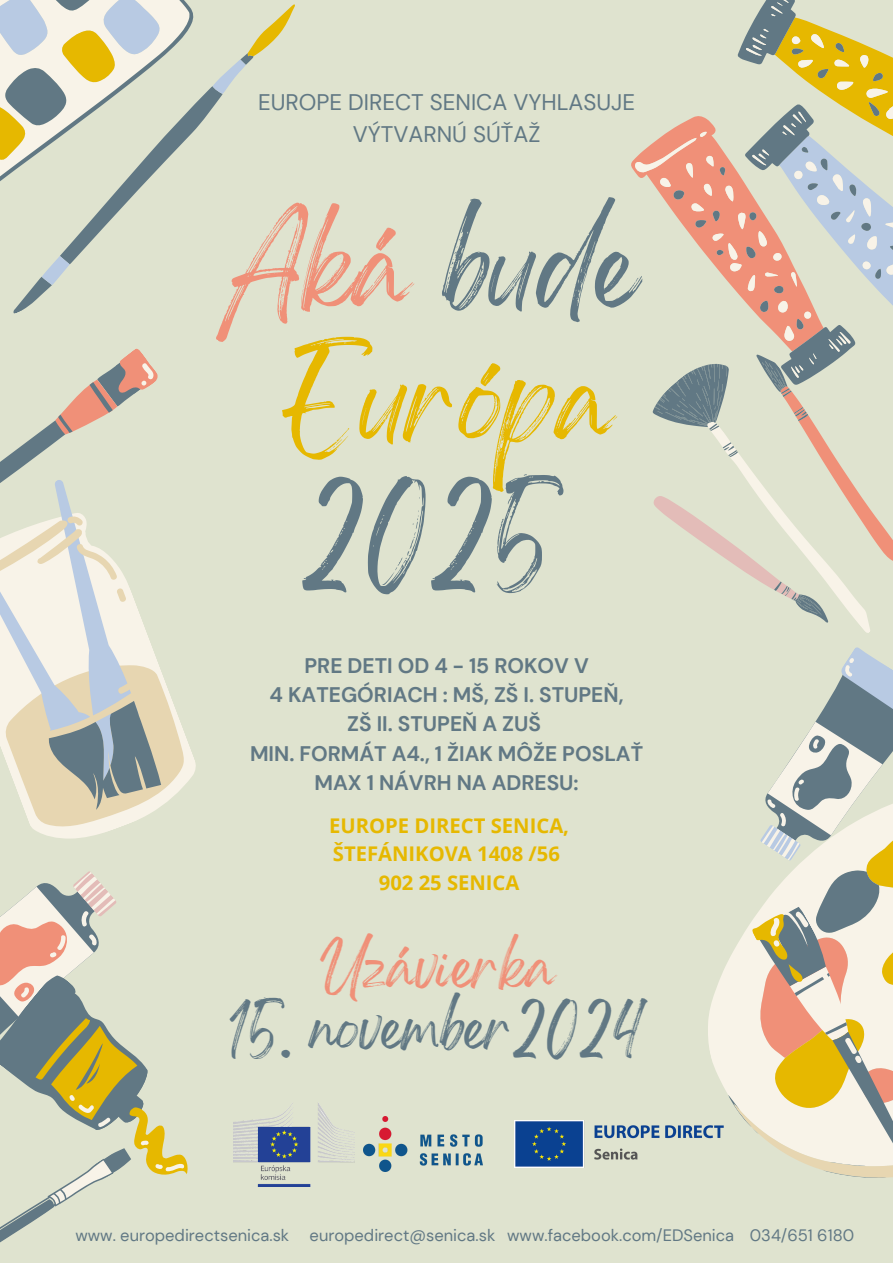
<style>
.page{position:relative;width:893px;height:1263px;background:#dfe3cf}
.page>*{position:absolute;margin:0;border:0;box-sizing:border-box;transform-origin:0 0}
.t1{font:84.45px/133px "Gellatio";letter-spacing:.01em;color:#617884;text-align:center}
.t2{font:43.72px "Gellatio";letter-spacing:.01em;color:#617884}
.t3{font:43.72px "Gellatio";letter-spacing:.01em;color:#f09078}
.t4{font:22.5px/31.5px "DM Sans";color:#617884;text-align:center}
.t5{font:700 21.08px/29.2px "DM Sans";color:#617884;text-align:center}
.t6{font:700 20.25px/28.1px "Open Sans";color:#e6b800;text-align:center}
.t7{font:16.5px "DM Sans";color:#617884}
.s1{color:#f09078}
.s2{color:#e6b800}
</style>
<div class="page">
<svg style="left:631px;top:0;width:262px;height:325px"></svg>
<svg style="left:0;top:0;width:295px;height:308px"></svg>
<svg style="left:0;top:539px;width:150px;height:103px;fill:#f8f3e8"></svg>
<svg style="left:708px;top:878px;width:185px;height:250px"></svg>
<svg style="left:745px;top:902px;width:148px;height:276px"></svg>
<svg style="left:652px;top:325px;width:241px;height:305px"></svg>
<svg style="left:0;top:348px;width:158px;height:191px"></svg>
<svg style="left:760px;top:647px;width:133px;height:231px"></svg>
<svg style="left:0;top:642px;width:196px;height:601px"></svg>
<img style="left:233px;top:1103px;width:122px;height:83px">
<img style="left:363px;top:1116px;width:120px;height:56px">
<img style="left:515px;top:1120px;width:208px;height:48px">
<p class="t4" style="left:258px;top:87px;width:379px">EUROPE DIRECT SENICA VYHLASUJE<br>VÝTVARNÚ SÚŤAŽ</p>
<p class="t1" style="left:222px;top:230px;width:416px"><span class="s1">Aká</span> bude<br><span class="s2">Európa<br></span>2025</p>
<p class="t5" style="left:250px;top:651px;width:394px">PRE DETI OD 4 - 15 ROKOV V<br>4 KATEGÓRIACH : MŠ, ZŠ I. STUPEŇ,<br>ZŠ II. STUPEŇ A ZUŠ<br>MIN. FORMÁT A4., 1 ŽIAK MÔŽE POSLAŤ<br>MAX 1 NÁVRH NA ADRESU:</p>
<h3 class="t6" style="left:329px;top:811px;width:241px">EUROPE DIRECT SENICA,<br>ŠTEFÁNIKOVA 1408 /56<br>902 25 SENICA</h3>
<p class="t3" style="left:321px;top:956px;width:235px">Uzávierka</p>
<p class="t2" style="left:230px;top:1017px;width:416px">15. november2024</p>
<p class="t7" style="left:75px;top:1224px;width:215px">www. europedirectsenica.sk</p>
<p class="t7" style="left:310px;top:1224px;width:187px">europedirect@senica.sk</p>
<p class="t7" style="left:507px;top:1224px;width:228px">www.facebook.com/EDSenica</p>
<h3 class="t7" style="left:750px;top:1224px;width:106px">034/651 6180</h3>
</div>
